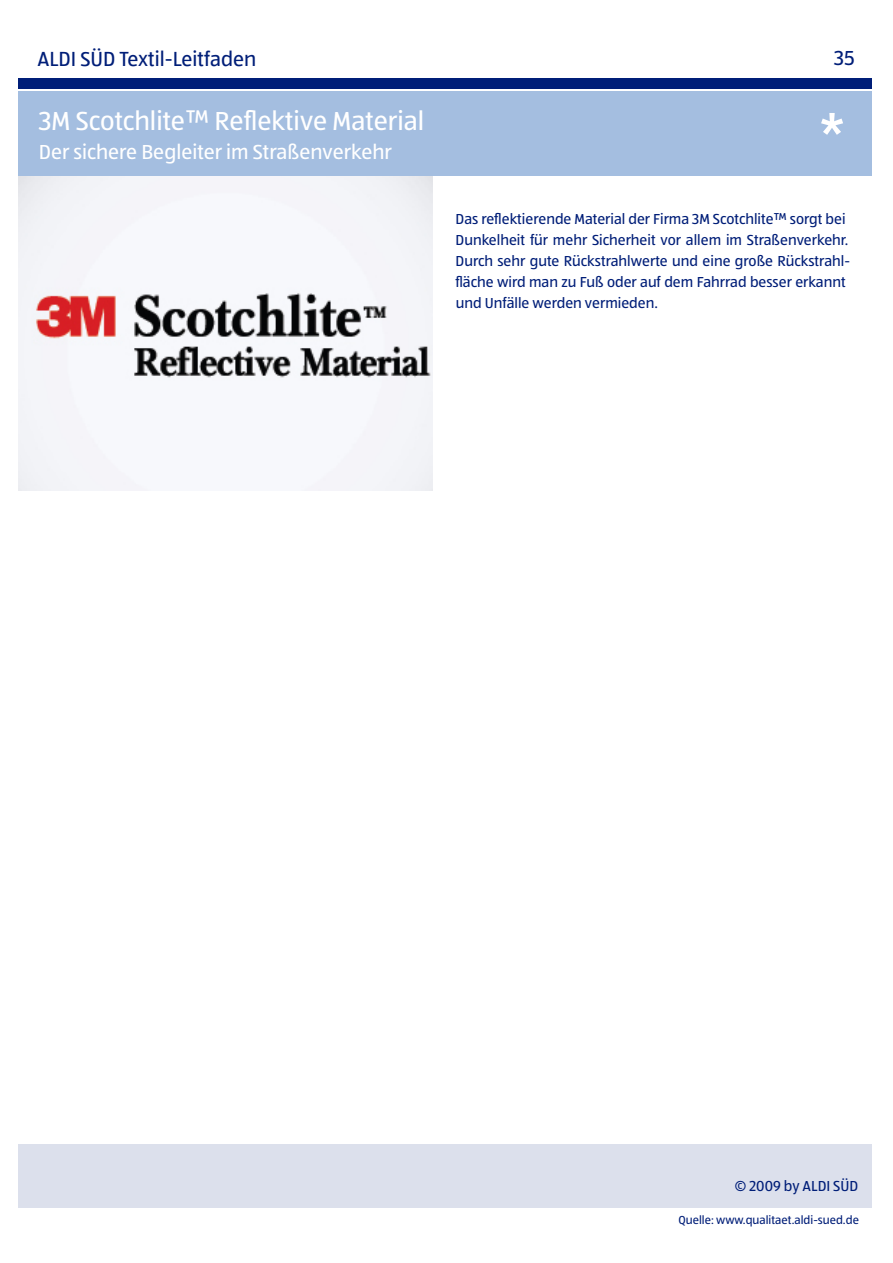
<style>
.page{position:relative;width:893px;height:1263px;background:#fff}
.page>*{position:absolute;margin:0;border:0;box-sizing:border-box;transform-origin:0 0}
.t1{font:63px "ALDISUED Regular";color:#fff}
.t2{font:27px "ALDISUED Regular";color:#fff}
.t3{font:21px "ALDISUED Regular";color:#fff}
.t4{font:21px "ALDISUED Office";color:#001e78}
.t5{font:21px "ALDISUED Regular";color:#001e78}
.t6{font:15px/21px "ALDISUED Regular";color:#001e78}
.t7{font:12px "ALDISUED Regular";color:#001e78}
</style>
<div class="page">
<div style="left:18px;top:1144px;width:854px;height:64px;background:#dce0ec"></div>
<div style="left:18px;top:79px;width:854px;height:10px;background:#001e78"></div>
<img style="left:18px;top:176px;width:414px;height:315px">
<div style="left:18px;top:92px;width:854px;height:84px;background:#a4bee0"></div>
<h3 class="t4" style="left:38px;top:45px;width:220px">ALDI SÜD Textil-Leitfaden</h3>
<h3 class="t5" style="left:834px;top:45px;width:22px">35</h3>
<h2 class="t2" style="left:39px;top:105px;width:387px">3M Scotchlite™ Reflektive Material</h2>
<h3 class="t3" style="left:39px;top:139px;width:355px">Der sichere Begleiter im Straßenverkehr</h3>
<h1 class="t1" style="left:819px;top:96px;width:28px">*</h1>
<p class="t6" style="left:455px;top:208px;width:396px">Das reflektierende Material der Firma 3M Scotchlite™ sorgt bei Dunkelheit für mehr Sicherheit vor allem im Straßenverkehr.<br>Durch sehr gute Rückstrahlwerte und eine große Rückstrahl&shy;fläche wird man zu Fuß oder auf dem Fahrrad besser erkannt und Unfälle werden vermieden.</p>
<p class="t6" style="left:734px;top:1175px;width:125px">© 2009 by ALDI SÜD</p>
<p class="t7" style="left:678px;top:1212px;width:182px">Quelle: www.qualitaet.aldi-sued.de</p>
</div>
